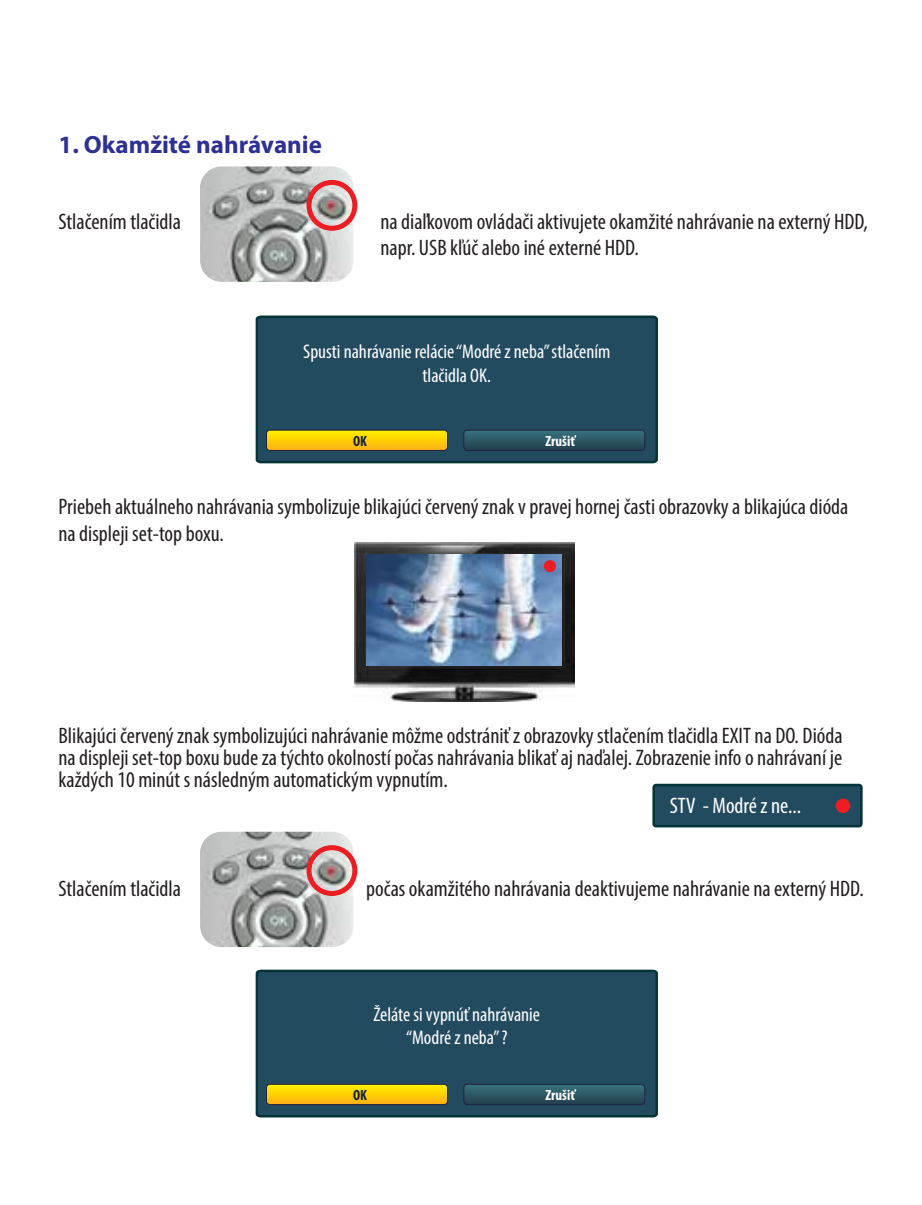
<style>
.page{position:relative;width:922px;height:1205px;background:#fff}
.page>*{position:absolute;margin:0;border:0;box-sizing:border-box;transform-origin:0 0}
.t1{font:700 25px "Myriad Pro";color:#2e3092}
.t2{font:condensed 22.5px/22px "Myriad Pro";color:#231f20}
.t3{font:condensed 22.5px "Myriad Pro";color:#fff}
.t4{font:condensed 19.75px/23.8px "Myriad Pro";color:#fff;text-align:center}
.t5{font:700 condensed 14.75px "Myriad Pro";color:#fff}
.t6{font:700 condensed 14.75px "Myriad Pro";color:#14243a}
</style>
<div class="page">
<img style="left:354px;top:543px;width:220px;height:158px">
<img style="left:200px;top:166px;width:154px;height:116px">
<div style="left:306px;top:180px;width:51px;height:51px;border:5px solid #ed1d24;border-radius:50%"></div>
<img style="left:200px;top:832px;width:154px;height:115px">
<div style="left:306px;top:845px;width:51px;height:51px;border:5px solid #ed1d24;border-radius:50%"></div>
<svg style="left:255px;top:315px;width:403px;height:149px;background:#274e62"></svg>
<svg style="left:266px;top:430px;width:181px;height:20px;background:#fece06"></svg>
<div style="left:266px;top:430px;width:181px;height:21px;border:1px solid #22223f;border-radius:4px"></div>
<svg style="left:463px;top:430px;width:181px;height:20px;background:#2c5765"></svg>
<div style="left:463px;top:430px;width:182px;height:21px;border:1px solid #22223f;border-radius:4px"></div>
<svg style="left:255px;top:969px;width:403px;height:149px;background:#274e62"></svg>
<svg style="left:266px;top:1084px;width:181px;height:20px;background:#fecf06"></svg>
<div style="left:266px;top:1084px;width:181px;height:21px;border:1px solid #22223f;border-radius:4px"></div>
<svg style="left:463px;top:1084px;width:181px;height:20px;background:#2c5865"></svg>
<div style="left:463px;top:1084px;width:182px;height:21px;border:1px solid #22223f;border-radius:4px"></div>
<img style="left:366px;top:555px;width:195px;height:111px">
<div style="left:543px;top:560px;width:13px;height:12px;background:#ed1d24;border-radius:50%"></div>
<div style="left:653px;top:785px;width:208px;height:41px;background:#234b60;border-radius:2px"></div>
<div style="left:652px;top:784px;width:210px;height:43px;border:2px solid #043435;border-radius:2px"></div>
<div style="left:835px;top:798px;width:15px;height:15px;background:#ed1d24;border-radius:50%"></div>
<p class="t1" style="left:58px;top:128px;width:265px">1. Okamžité nahrávanie</p>
<p class="t2" style="left:58px;top:210px;width:124px">Stlačením tlačidla</p>
<p class="t2" style="left:380px;top:208px;width:489px;line-height:26.2px">na diaľkovom ovládači aktivujete okamžité nahrávanie na externý HDD, napr. USB kľúč alebo iné externé HDD.</p>
<p class="t4" style="left:303px;top:339px;width:308px">Spusti nahrávanie relácie “Modré z neba” stlačením tlačidla OK.</p>
<p class="t6" style="left:353px;top:432px;width:15px">OK</p>
<p class="t5" style="left:545px;top:432px;width:31px">Zrušiť</p>
<p class="t2" style="left:58px;top:493px;width:791px;line-height:27px">Priebeh aktuálneho nahrávania symbolizuje blikajúci červený znak v pravej hornej časti obrazovky a blikajúca dióda na displeji set-top boxu.</p>
<p class="t2" style="left:58px;top:724px;width:785px;text-align:justify">Blikajúci červený znak symbolizujúci nahrávanie môžme odstrániť z obrazovky stlačením tlačidla EXIT na DO. Dióda na displeji set-top boxu bude za týchto okolností počas nahrávania blikať aj naďalej. Zobrazenie info o nahrávaní je každých 10 minút s následným automatickým vypnutím.</p>
<p class="t3" style="left:669px;top:792px;width:133px">STV - Modré z ne...</p>
<p class="t2" style="left:58px;top:877px;width:124px">Stlačením tlačidla</p>
<p class="t2" style="left:366px;top:877px;width:499px">počas okamžitého nahrávania deaktivujeme nahrávanie na externý HDD.</p>
<p class="t4" style="left:373px;top:1002px;width:168px">Želáte si vypnúť nahrávanie “Modré z neba” ?</p>
<p class="t6" style="left:353px;top:1086px;width:15px">OK</p>
<p class="t5" style="left:545px;top:1086px;width:31px">Zrušiť</p>
</div>
